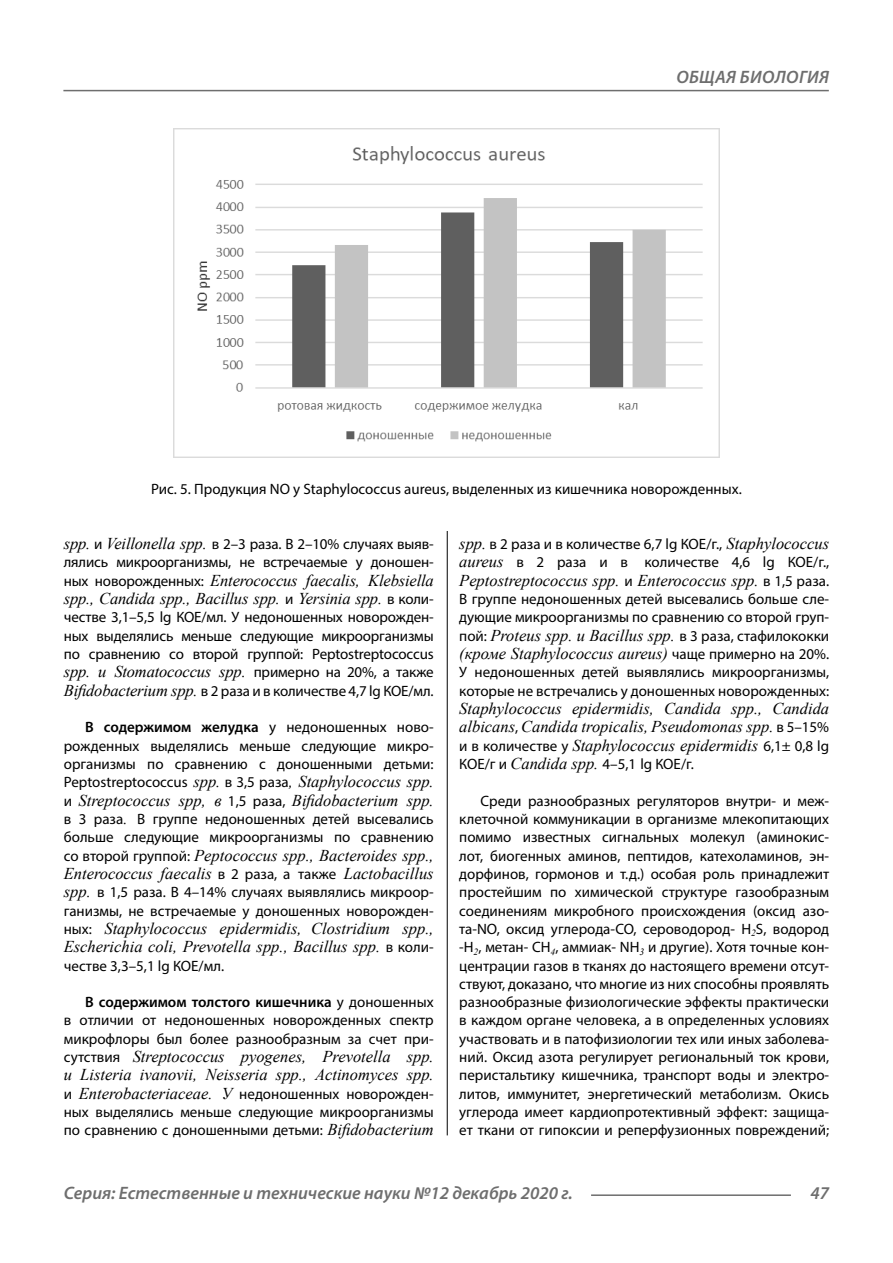
<style>
.page{position:relative;width:893px;height:1263px;background:#fff}
.page>*{position:absolute;margin:0;border:0;box-sizing:border-box;transform-origin:0 0}
.t1{font:italic 600 18px "Myriad Pro";color:#6e6e6e}
.t2{font:italic 600 18px "Myriad Pro";letter-spacing:.02em;color:#6e6e6e}
.Normal{font:italic 16.5px/18.3px "Times New Roman";color:#000}
.Normal-2{font:15px/18.3px "Myriad Pro";color:#000}
.podpis{font:15px "Myriad Pro";color:#000}
.s1{font-family:"Times New Roman";font-style:italic;font-size:16.5px}
.s2{font-family:"Myriad Pro";font-style:normal;font-size:15px}
.s3{font-weight:600}
</style>
<div class="page">
<hr style="left:447px;top:128px;width:1px;height:1007px;background:#000">
<div style="left:64px;top:128px;width:765px;height:403px;background:#fff"></div>
<img style="left:174px;top:128px;width:545px;height:329px">
<hr style="left:591px;top:1194px;width:200px;height:2px;background:#6e6e6e">
<hr style="left:63px;top:90px;width:766px;height:1px;background:#6e6e6e">
<p class="t2" style="left:676px;top:66px;width:154px">ОБЩАЯ БИОЛОГИЯ</p>
<p class="podpis" style="left:151px;top:480px;width:592px">Рис. 5. Продукция NO у Staphylococcus aureus, выделенных из кишечника новорожденных.</p>
<p class="Normal-2" style="left:64px;top:535px;width:371px"><span class="s1">spp.</span> и <span class="s1">Veillonella spp.</span> в 2–3 раза. В 2–10% случаях выяв&shy;лялись микроорганизмы, не встречаемые у доношен-</p>
<p class="Normal" style="left:64px;top:571px;width:371px"><span class="s2">ных новорожденных:</span> Enterococcus faecalis, Klebsiella spp., Candida spp., Bаcillus spp. <span class="s2">и</span> Yersinia spp. <span class="s2">в коли-</span></p>
<p class="Normal-2" style="left:64px;top:608px;width:371px;text-align:justify">честве 3,1–5,5 lg КОЕ/мл. У недоношенных новорожден&shy;ных выделялись меньше следующие микроорганизмы по сравнению со второй группой: Peptostreptococcus</p>
<p class="Normal" style="left:64px;top:662px;width:371px">spp. и Stomatococcus spp. <span class="s2">примерно на 20%, а также</span></p>
<p class="Normal-2" style="left:64px;top:681px;width:371px"><span class="s1">Bifidobacterium spp.</span> в 2 раза и в количестве 4,7 lg КОЕ/мл.</p>
<p class="Normal-2" style="left:64px;top:718px;width:371px;text-align:justify;text-indent:21px"><span class="s3">В содержимом желудка</span> у недоношенных ново&shy;рожденных выделялись меньше следующие микро&shy;организмы по сравнению с доношенными детьми:<br>Peptostreptococcus <span class="s1">spp.</span> в 3,5 раза<span class="s1">, Staphylococcus spp.</span></p>
<p class="Normal" style="left:64px;top:790px;width:371px"><span class="s2">и</span> Streptococcus spp, в <span class="s2">1,5 раза,</span> Bifidobacterium spp.</p>
<p class="Normal-2" style="left:64px;top:809px;width:371px">в 3 раза<span class="s1">.</span> В группе недоношенных детей высевались больше следующие микроорганизмы по сравнению</p>
<p class="Normal" style="left:64px;top:845px;width:371px"><span class="s2">со второй группой:</span> Peptococcus spp., Bacteroides spp.,<br>Enterococcus faecalis <span class="s2">в 2 раза, а также</span> Lactobacillus</p>
<p class="Normal-2" style="left:64px;top:883px;width:371px"><span class="s1">spp.</span> в 1,5 раза. В 4–14% случаях выявлялись микроор&shy;ганизмы, не встречаемые у доношенных новорожден-</p>
<p class="Normal" style="left:64px;top:919px;width:371px"><span class="s2">ных:</span> Staphylococcus epidermidis, Clostridium spp.,<br>Еscherichia сoli, Prevotella spp., Bаcillus spp. <span class="s2">в коли-</span></p>
<p class="Normal-2" style="left:64px;top:956px;width:162px">честве 3,3–5,1 lg КОЕ/мл.</p>
<p class="Normal-2" style="left:64px;top:993px;width:371px;text-align:justify;text-indent:21px"><span class="s3">В содержимом толстого кишечника</span> у доношенных в отличии от недоношенных новорожденных спектр микрофлоры был более разнообразным за счет при-</p>
<p class="Normal" style="left:64px;top:1047px;width:371px"><span class="s2">сутствия</span> Streptococcus pyоgenes, Prevotella spp. и Listeria ivanovii, Neisseria spp., Actinоmyсes spp.</p>
<p class="Normal-2" style="left:64px;top:1084px;width:371px;text-align:justify">и <span class="s1">Enterobacteriaceae. У</span> недоношенных новорожден&shy;ных выделялись меньше следующие микроорганизмы по сравнению с доношенными детьми: <span class="s1">Bifidobacterium</span></p>
<p class="Normal-2" style="left:459px;top:535px;width:371px"><span class="s1">spp.</span> в 2 раза и в количестве 6,7 lg КОЕ/г., <span class="s1">Staphylococcus aureus</span> в 2 раза и в количестве 4,6 lg КОЕ/г.,</p>
<p class="Normal" style="left:459px;top:571px;width:371px">Peptostreptococcus spp. <span class="s2">и</span> Enterococcus spp. <span class="s2">в 1,5 раза.</span></p>
<p class="Normal-2" style="left:459px;top:590px;width:371px">В группе недоношенных детей высевались больше сле&shy;дующие микроорганизмы по сравнению со второй груп-</p>
<p class="Normal" style="left:459px;top:626px;width:371px"><span class="s2">пой:</span> Proteus spp. и Bаcillus spp. <span class="s2">в 3 раза, стафилококки </span>(кроме Staphylococcus aureus) <span class="s2">чаще примерно на 20%.</span></p>
<p class="Normal-2" style="left:459px;top:663px;width:371px">У недоношенных детей выявлялись микроорганизмы, которые не встречались у доношенных новорожденных:</p>
<p class="Normal" style="left:459px;top:699px;width:371px;text-align:justify">Staphylococcus epidermidis, Candida spp., Candida albicans<span class="s2">,</span> Candida tropicalis, Pseudomonas spp. <span class="s2">в 5–15% и в количестве у</span> Staphylococcus epidermidis <span class="s2">6,1± 0,8 lg</span></p>
<p class="Normal-2" style="left:459px;top:754px;width:236px">КОЕ/г и <span class="s1">Candida spp.</span> 4–5,1 lg КОЕ/г.</p>
<p class="Normal-2" style="left:459px;top:791px;width:371px;text-align:justify;text-indent:21px">Среди разнообразных регуляторов внутри- и меж&shy;клеточной коммуникации в организме млекопитающих помимо известных сигнальных молекул (аминокис&shy;лот, биогенных аминов, пептидов, катехоламинов, эн&shy;дорфинов, гормонов и т.д.) особая роль принадлежит простейшим по химической структуре газообразным соединениям микробного происхождения (оксид азо&shy;та-NO, оксид углерода-CO, сероводород- Н<sub>2</sub>S, водород -H<sub>2</sub>, метан- СН<sub>4</sub>, аммиак- NH<sub>3</sub> и другие). Хотя точные кон&shy;центрации газов в тканях до настоящего времени отсут&shy;ствуют, доказано, что многие из них способны проявлять разнообразные физиологические эффекты практически в каждом органе человека, а в определенных условиях участвовать и в патофизиологии тех или иных заболева&shy;ний. Оксид азота регулирует региональный ток крови, перистальтику кишечника, транспорт воды и электро&shy;литов, иммунитет, энергетический метаболизм. Окись углерода имеет кардиопротективный эффект: защища&shy;ет ткани от гипоксии и реперфузионных повреждений;</p>
<p class="t1" style="left:64px;top:1182px;width:510px">Серия: Естественные и технические науки №12 декабрь 2020 г.</p>
<p class="t1" style="left:810px;top:1182px;width:20px">47</p>
</div>
